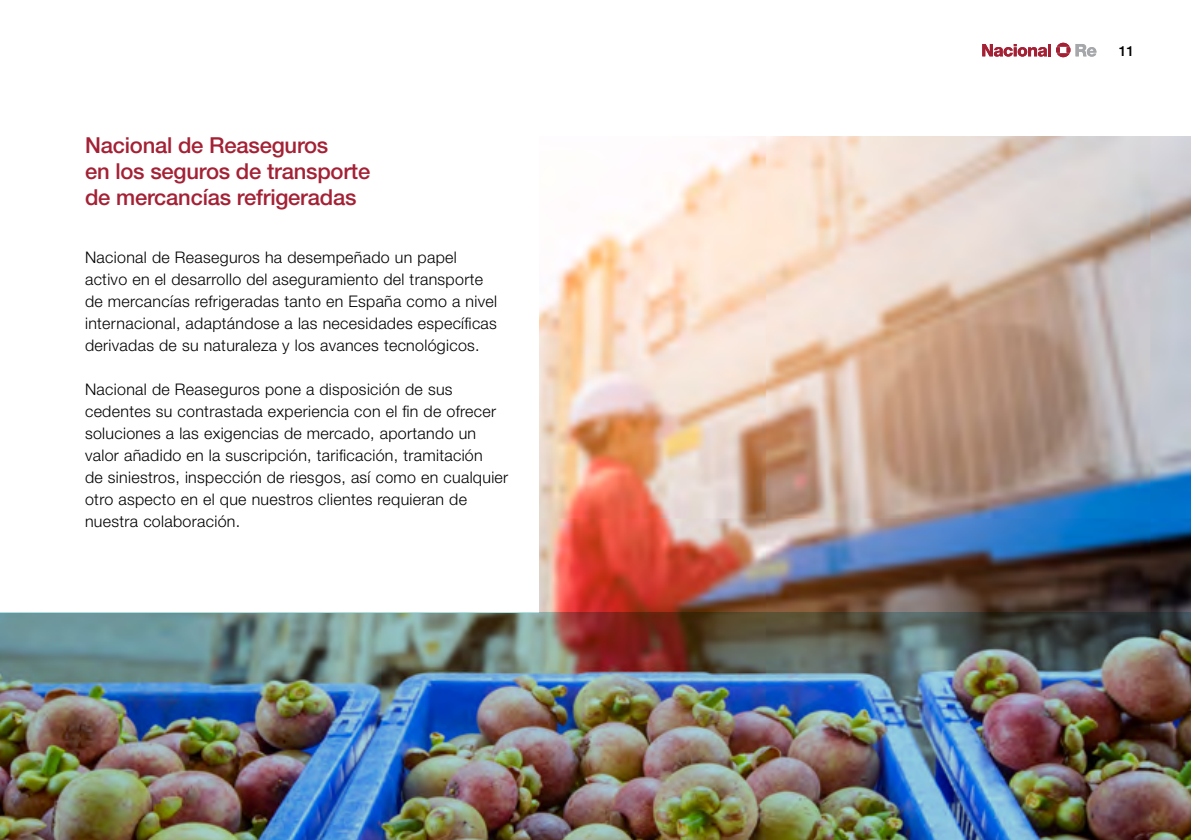
<style>
.page{position:relative;width:1191px;height:840px;background:#fff}
.page>*{position:absolute;margin:0;border:0;box-sizing:border-box;transform-origin:0 0}
.t1{font:500 22px/26.4px "Helvetica Neue LT Std";letter-spacing:-.01em;color:#a42135}
.t2{font:300 16px/22px "Helvetica Neue LT Std";letter-spacing:.02em;color:#000}
.t3{font:500 14px "Helvetica Neue LT Std";color:#000}
</style>
<div class="page">
<img style="left:539px;top:136px;width:652px;height:476px">
<svg style="left:982px;top:43px;width:114px;height:14px"></svg>
<img style="left:0;top:612px;width:1191px;height:227px">
<h1 class="t1" style="left:85px;top:131px;width:287px">Nacional de Reaseguros<br>en los seguros de transporte de mercancías refrigeradas</h1>
<p class="t2" style="left:85px;top:245px;width:413px">Nacional de Reaseguros ha desempeñado un papel activo en el desarrollo del aseguramiento del transporte de mercancías refrigeradas tanto en España como a nivel internacional, adaptándose a las necesidades específicas derivadas de su naturaleza y los avances tecnológicos.</p>
<p class="t2" style="left:85px;top:377px;width:425px">Nacional de Reaseguros pone a disposición de sus cedentes su contrastada experiencia con el fin de ofrecer soluciones a las exigencias de mercado, aportando un valor añadido en la suscripción, tarificación, tramitación<br>de siniestros, inspección de riesgos, así como en cualquier otro aspecto en el que nuestros clientes requieran de nuestra colaboración.</p>
<p class="t3" style="left:1118px;top:42px;width:17px">11</p>
</div>
